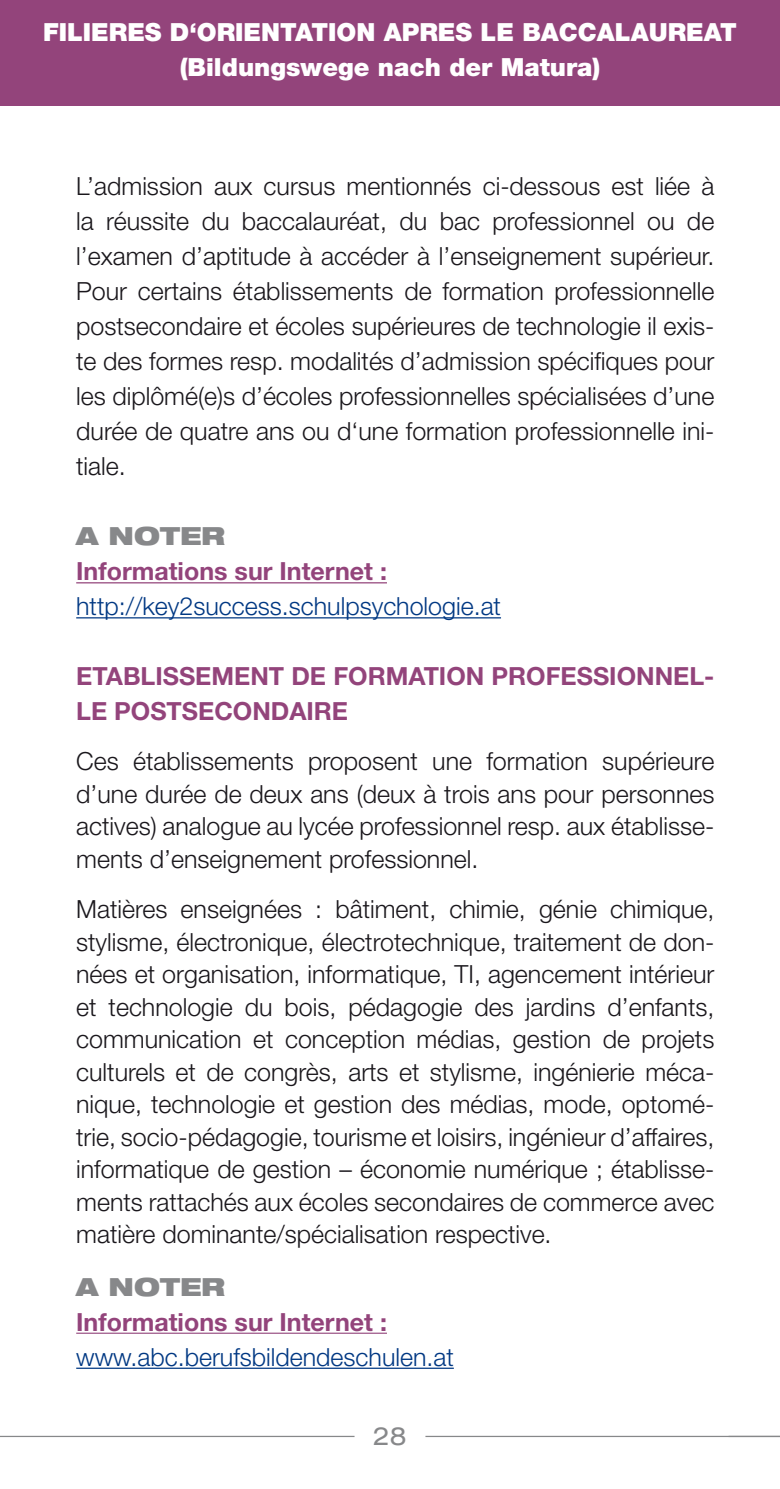
<style>
.page{position:relative;width:780px;height:1489px;background:#fff}
.page>*{position:absolute;margin:0;border:0;box-sizing:border-box;transform-origin:0 0}
.t1{font:300 25px/32.5px "Helvetica Neue LT Std";color:#1a171c;text-align:justify}
.t2{font:700 25px/35px "Helvetica Neue LT Std";color:#93447b}
.t3{font:300 25px "Helvetica Neue LT Std";color:#003883}
.t4{font:900 25px/35px "Helvetica Neue LT Std";color:#fff;text-align:center}
.t5{font:900 expanded 25px "Helvetica Neue LT Std";color:#87888a}
.t6{font:expanded 25px "Helvetica Neue";color:#87888a}
</style>
<div class="page">
<hr style="left:0;top:1435px;width:354px;height:1px;background:#87888a">
<hr style="left:425px;top:1435px;width:355px;height:1px;background:#87888a">
<div style="left:0;top:0;width:780px;height:105px;background:#93447b"></div>
<hr style="left:76px;top:582px;width:311px;height:1px;background:#93447b">
<hr style="left:76px;top:617px;width:425px;height:1px;background:#003883">
<hr style="left:76px;top:1332px;width:311px;height:1px;background:#9c5687">
<hr style="left:76px;top:1367px;width:378px;height:1px;background:#003883">
<p class="t4" style="left:43px;top:15px;width:695px">FILIERES D‘ORIENTATION APRES LE BACCALAUREAT (Bildungswege nach der Matura)</p>
<p class="t1" style="left:76px;top:168px;width:639px;line-height:35px">L’admission aux cursus mentionnés ci-dessous est liée à la réussite du baccalauréat, du bac professionnel ou de l’examen d’aptitude à accéder à l’enseignement supérieur.<br>Pour certains établissements de formation professionnelle postsecondaire et écoles supérieures de technologie il exis&shy;te des formes resp. modalités d’admission spécifiques pour les diplômé(e)s d’écoles professionnelles spécialisées d’une durée de quatre ans ou d‘une formation professionnelle ini&shy;tiale.</p>
<p class="t5" style="left:76px;top:520px;width:151px">A NOTER</p>
<p class="t2" style="left:76px;top:553px;width:312px">Informations sur Internet :</p>
<p class="t3" style="left:76px;top:591px;width:426px">http://key2success.schulpsychologie.at</p>
<p class="t2" style="left:76px;top:658px;width:639px">ETABLISSEMENT DE FORMATION PROFESSIONNEL-<br>LE POSTSECONDAIRE</p>
<p class="t1" style="left:76px;top:744px;width:639px">Ces établissements proposent une formation supérieure d’une durée de deux ans (deux à trois ans pour personnes actives) analogue au lycée professionnel resp. aux établisse&shy;ments d’enseignement professionnel.</p>
<p class="t1" style="left:76px;top:892px;width:639px">Matières enseignées : bâtiment, chimie, génie chimique, stylisme, électronique, électrotechnique, traitement de don&shy;nées et organisation, informatique, TI, agencement intérieur et technologie du bois, pédagogie des jardins d’enfants, communication et conception médias, gestion de projets culturels et de congrès, arts et stylisme, ingénierie méca&shy;nique, technologie et gestion des médias, mode, optomé&shy;trie, socio-pédagogie, tourisme et loisirs, ingénieur d’affaires, informatique de gestion – économie numérique ; établisse&shy;ments rattachés aux écoles secondaires de commerce avec matière dominante/spécialisation respective.</p>
<p class="t5" style="left:76px;top:1270px;width:151px">A NOTER</p>
<p class="t2" style="left:76px;top:1303px;width:312px">Informations sur Internet :</p>
<p class="t3" style="left:76px;top:1341px;width:379px">www.abc.berufsbildendeschulen.at</p>
<p class="t6" style="left:373px;top:1420px;width:35px">28</p>
</div>
